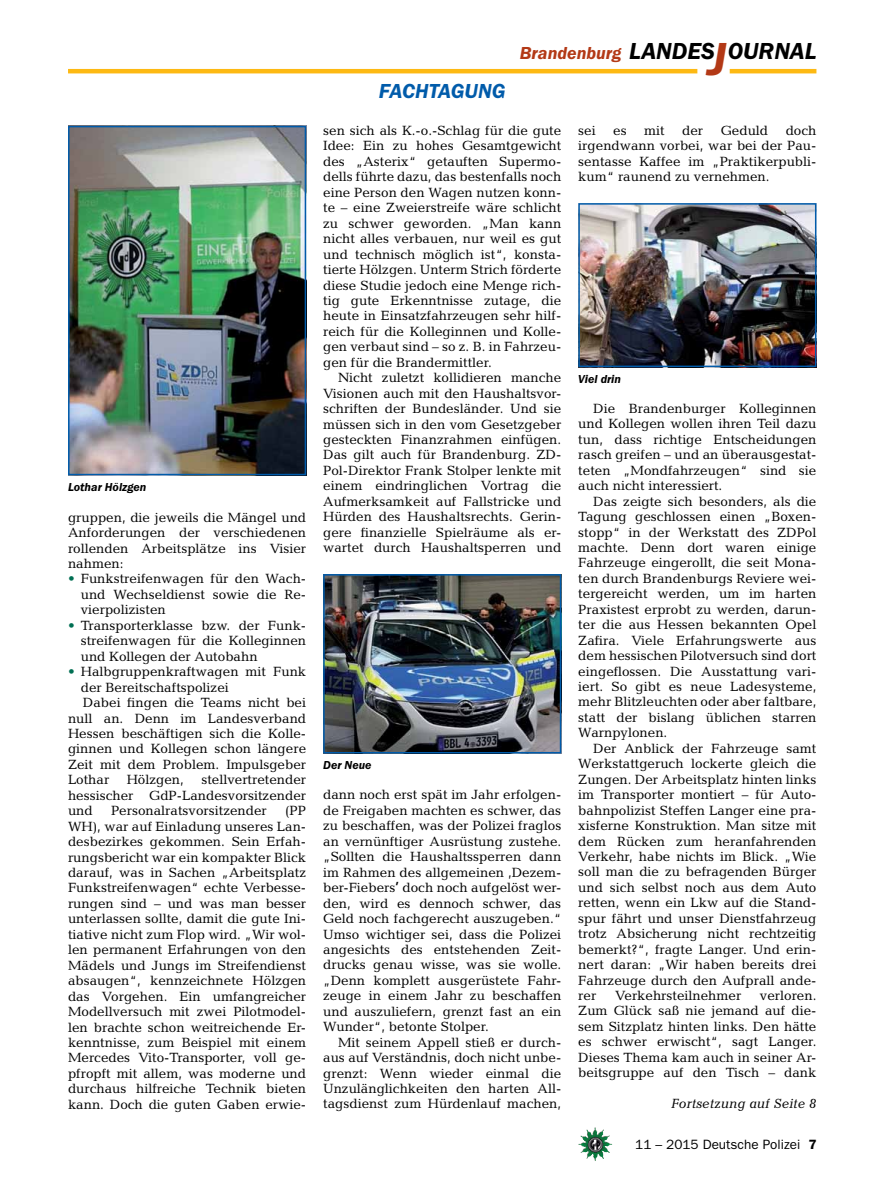
<style>
.page{position:relative;width:893px;height:1191px;background:#fff}
.page>*{position:absolute;margin:0;border:0;box-sizing:border-box;transform-origin:0 0}
.t1{font:italic 600 24px "Franklin Gothic Itc T";color:#000}
.t2{font:italic 600 21px "Franklin Gothic Itc T";letter-spacing:.005em;color:#005baa}
.t3{font:italic 600 18px "Franklin Gothic Itc T";color:#b33916}
.t4{font:13.5px/15.5px "Candida";color:#000;text-align:justify}
.t5{font:13.5px "Franklin Gothic";color:#000}
.t6{font:italic 13.5px "Candida";color:#000}
.t7{font:italic 600 12px "Franklin Gothic Itc T";color:#000}
.s1{color:#006f53}
.s2{font-size:48px;color:#b33916}
.s3{font-family:"Frutiger";font-weight:700;font-stretch:condensed}
.s4{font-weight:600}
</style>
<div class="page">
<img style="left:578px;top:1127px;width:17px;height:25px">
<hr style="left:730px;top:69px;width:86px;height:4px;background:#fdb913">
<hr style="left:68px;top:69px;width:629px;height:4px;background:#fdb913">
<img style="left:71px;top:129px;width:232px;height:343px">
<div style="left:68px;top:126px;width:238px;height:349px;border:2px solid #005baa"></div>
<img style="left:326px;top:577px;width:232px;height:173px">
<div style="left:323px;top:574px;width:238px;height:179px;border:2px solid #005baa"></div>
<img style="left:581px;top:206px;width:232px;height:158px">
<div style="left:578px;top:203px;width:238px;height:164px;border:2px solid #005baa"></div>
<p class="t7" style="left:68px;top:480px;width:80px">Lothar Hölzgen</p>
<p class="t4" style="left:68px;top:509px;width:240px">gruppen, die jeweils die Mängel und Anforderungen der verschiedenen rollenden Arbeitsplätze ins Visier nahmen:</p>
<p class="t4" style="left:81px;top:571px;width:227px;text-indent:-13px"><span class="s1">•</span> Funkstreifenwagen für den Wach&shy;und Wechseldienst sowie die Re&shy;vierpolizisten</p>
<p class="t4" style="left:81px;top:617px;width:227px;text-indent:-13px"><span class="s1">•</span> Transporterklasse bzw. der Funk&shy;streifenwagen für die Kolleginnen und Kollegen der Autobahn</p>
<p class="t4" style="left:68px;top:664px;width:240px"><span class="s1">•</span> Halbgruppenkraftwagen mit Funk</p>
<p class="t4" style="left:81px;top:679px;width:150px">der Bereitschaftspolizei</p>
<p class="t4" style="left:83px;top:695px;width:225px">Dabei fingen die Teams nicht bei</p>
<p class="t4" style="left:68px;top:710px;width:240px">null an. Denn im Landesverband</p>
<p class="t4" style="left:68px;top:725px;width:240px">Hessen beschäftigen sich die Kolle-</p>
<p class="t4" style="left:68px;top:741px;width:240px">ginnen und Kollegen schon längere</p>
<p class="t4" style="left:68px;top:756px;width:240px">Zeit mit dem Problem. Impulsgeber</p>
<p class="t4" style="left:68px;top:772px;width:43px">Lothar</p>
<p class="t4" style="left:127px;top:772px;width:59px">Hölzgen,</p>
<p class="t4" style="left:68px;top:772px;width:240px;text-indent:133px">stellvertretender hessischer GdP-Landesvorsitzender und</p>
<p class="t4" style="left:111px;top:803px;width:157px">Personalratsvorsitzender</p>
<p class="t4" style="left:68px;top:803px;width:240px;text-indent:217px">(PP WH), war auf Einladung unseres Lan&shy;desbezirkes gekommen. Sein Erfah&shy;rungsbericht war ein kompakter Blick darauf, was in Sachen „Arbeitsplatz Funkstreifenwagen“ echte Verbesse&shy;rungen sind – und was man besser unterlassen sollte, damit die gute Ini&shy;tiative nicht zum Flop wird. „Wir wol&shy;len permanent Erfahrungen von den Mädels und Jungs im Streifendienst absaugen“, kennzeichnete Hölzgen das Vorgehen. Ein umfangreicher Modellversuch mit zwei Pilotmodel&shy;len brachte schon weitreichende Er&shy;kenntnisse, zum Beispiel mit einem Mercedes Vito-Transporter, voll ge&shy;pfropft mit allem, was moderne und durchaus hilfreiche Technik bieten kann. Doch die guten Gaben erwie-</p>
<h2 class="t2" style="left:379px;top:79px;width:74px">Fachtagung</h2>
<h3 class="t3" style="left:520px;top:42px;width:103px">Brandenburg</h3>
<h1 class="t1" style="left:629px;top:37px;width:189px">LANDES<span class="s2">J</span>OURNAL</h1>
<p class="t4" style="left:323px;top:123px;width:240px">sen sich als K.-o.-Schlag für die gute Idee: Ein zu hohes Gesamtgewicht des „Asterix“ getauften Supermo&shy;dells führte dazu, das bestenfalls noch eine Person den Wagen nutzen konn&shy;te – eine Zweierstreife wäre schlicht zu schwer geworden. „Man kann nicht alles verbauen, nur weil es gut und technisch möglich ist“, konsta&shy;tierte Hölzgen. Unterm Strich förderte diese Studie jedoch eine Menge rich&shy;tig gute Erkenntnisse zutage, die heute in Einsatzfahrzeugen sehr hilf&shy;reich für die Kolleginnen und Kolle&shy;gen verbaut sind – so z. B. in Fahrzeu&shy;gen für die Brandermittler.</p>
<p class="t4" style="left:323px;top:370px;width:240px;text-indent:15px">Nicht zuletzt kollidieren manche Visionen auch mit den Haushaltsvor&shy;schriften der Bundesländer. Und sie müssen sich in den vom Gesetzgeber gesteckten Finanzrahmen einfügen.<br>Das gilt auch für Brandenburg. ZD-Pol-Direktor Frank Stolper lenkte mit einem eindringlichen Vortrag die Aufmerksamkeit auf Fallstricke und Hürden des Haushaltsrechts. Gerin&shy;gere finanzielle Spielräume als er&shy;wartet durch Haushaltsperren und</p>
<p class="t7" style="left:323px;top:758px;width:50px">Der Neue</p>
<p class="t4" style="left:323px;top:787px;width:240px">dann noch erst spät im Jahr erfolgen&shy;de Freigaben machten es schwer, das zu beschaffen, was der Polizei fraglos an vernünftiger Ausrüstung zustehe. „Sollten die Haushaltssperren dann im Rahmen des allgemeinen ,Dezem&shy;ber-Fiebers<span class="s3">’</span> doch noch aufgelöst wer&shy;den, wird es dennoch schwer, das Geld noch fachgerecht auszugeben.“ Umso wichtiger sei, dass die Polizei angesichts des entstehenden Zeit&shy;drucks genau wisse, was sie wolle. „Denn komplett ausgerüstete Fahr&shy;zeuge in einem Jahr zu beschaffen und auszuliefern, grenzt fast an ein Wunder“, betonte Stolper.</p>
<p class="t4" style="left:323px;top:1034px;width:240px;text-indent:15px">Mit seinem Appell stieß er durch&shy;aus auf Verständnis, doch nicht unbe&shy;grenzt: Wenn wieder einmal die Unzulänglichkeiten den harten All&shy;tagsdienst zum Hürdenlauf machen,</p>
<p class="t4" style="left:578px;top:122px;width:240px;text-indent:207px">doch irgendwann vorbei, war bei der Pau&shy;sentasse Kaffee im „Praktikerpubli&shy;kum“ raunend zu vernehmen.</p>
<p class="t4" style="left:578px;top:122px;width:19px">sei</p>
<p class="t4" style="left:613px;top:122px;width:15px">es</p>
<p class="t4" style="left:644px;top:122px;width:22px">mit</p>
<p class="t4" style="left:682px;top:122px;width:23px">der</p>
<p class="t4" style="left:721px;top:122px;width:49px">Geduld</p>
<p class="t7" style="left:578px;top:371px;width:44px">Viel drin</p>
<p class="t4" style="left:578px;top:401px;width:240px;text-indent:15px">Die Brandenburger Kolleginnen und Kollegen wollen ihren Teil dazu tun, dass richtige Entscheidungen rasch greifen – und an überausgestat&shy;teten „Mondfahrzeugen“ sind sie auch nicht interessiert.</p>
<p class="t4" style="left:578px;top:493px;width:240px;text-indent:15px">Das zeigte sich besonders, als die Tagung geschlossen einen „Boxen&shy;stopp“ in der Werkstatt des ZDPol machte. Denn dort waren einige Fahrzeuge eingerollt, die seit Mona&shy;ten durch Brandenburgs Reviere wei&shy;tergereicht werden, um im harten Praxistest erprobt zu werden, darun&shy;ter die aus Hessen bekannten Opel Zafira. Viele Erfahrungswerte aus dem hessischen Pilotversuch sind dort eingeflossen. Die Ausstattung vari&shy;iert. So gibt es neue Ladesysteme, mehr Blitzleuchten oder aber faltbare, statt der bislang üblichen starren Warnpylonen.</p>
<p class="t4" style="left:578px;top:740px;width:240px;text-indent:15px">Der Anblick der Fahrzeuge samt Werkstattgeruch lockerte gleich die Zungen. Der Arbeitsplatz hinten links im Transporter montiert – für Auto&shy;bahnpolizist Steffen Langer eine pra&shy;xisferne Konstruktion. Man sitze mit dem Rücken zum heranfahrenden Verkehr, habe nichts im Blick. „Wie soll man die zu befragenden Bürger und sich selbst noch aus dem Auto retten, wenn ein Lkw auf die Stand&shy;spur fährt und unser Dienstfahrzeug trotz Absicherung nicht rechtzeitig bemerkt?“, fragte Langer. Und erin&shy;nert daran: „Wir haben bereits drei Fahrzeuge durch den Aufprall ande&shy;rer</p>
<p class="t4" style="left:578px;top:987px;width:240px;text-indent:182px">verloren.<br>Zum Glück saß nie jemand auf die&shy;sem Sitzplatz hinten links. Den hätte es schwer erwischt“, sagt Langer.<br>Dieses Thema kam auch in seiner Ar&shy;beitsgruppe auf den Tisch – dank</p>
<p class="t6" style="left:671px;top:1095px;width:147px">Fortsetzung auf Seite 8</p>
<p class="t4" style="left:615px;top:987px;width:128px">Verkehrsteilnehmer</p>
<p class="t5" style="left:635px;top:1136px;width:183px">11 – 2015 Deutsche Polizei <span class="s4">7</span></p>
</div>
